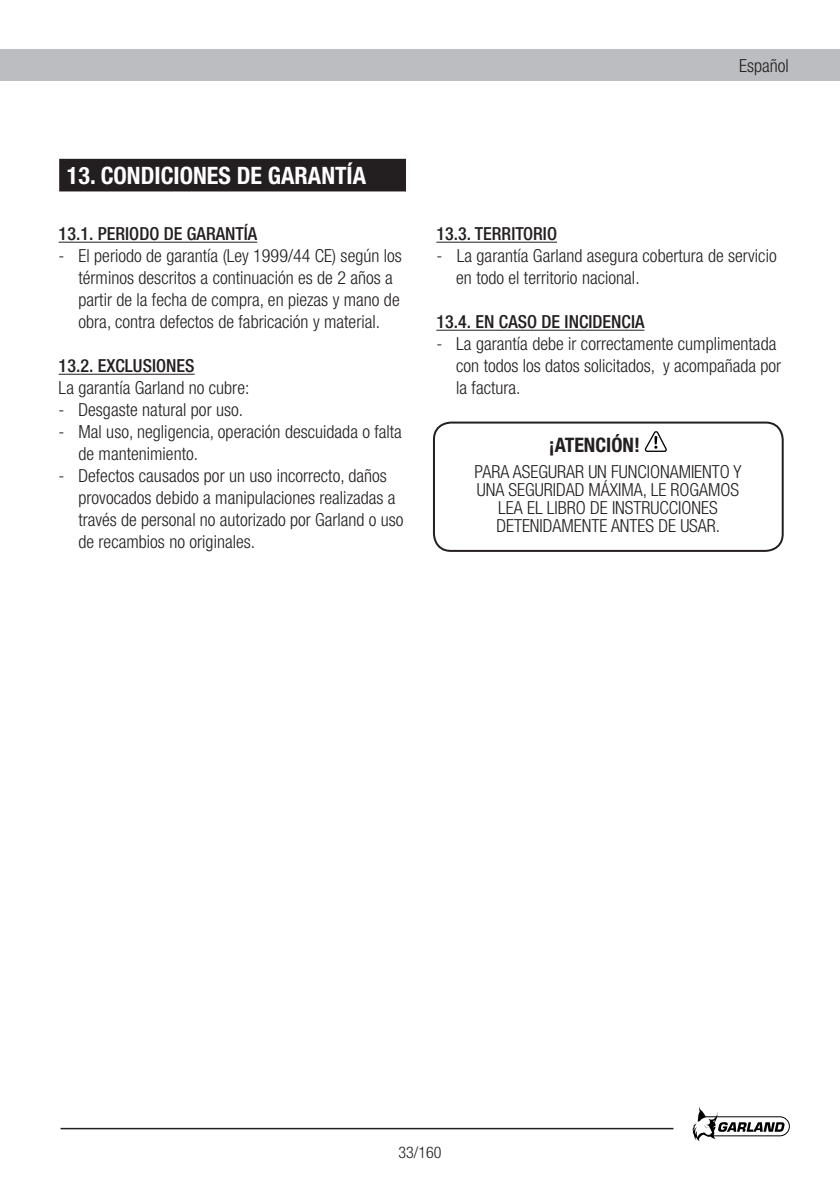
<style>
.page{position:relative;width:840px;height:1191px;background:#fff}
.page>*{position:absolute;margin:0;border:0;box-sizing:border-box;transform-origin:0 0}
.t1{font:700 condensed 24px "Helvetica Neue";color:#fff}
.t2{font:700 condensed 20px "Helvetica Neue";color:#231f20}
.t3{font:300 condensed 18px/22px "Helvetica Neue";color:#231f20}
.t4{font:500 condensed 18px "Helvetica Neue";color:#231f20}
.t5{font:300 condensed 16px "Helvetica Neue";color:#231f20}
</style>
<div class="page">
<div style="left:0;top:50px;width:839px;height:31px;background:#bcbdc0"></div>
<svg style="left:692px;top:1107px;width:97px;height:34px"></svg>
<hr style="left:60px;top:1127px;width:613px;height:2px;background:#231f20">
<hr style="left:59px;top:242px;width:198px;height:1px;background:#231f20">
<hr style="left:59px;top:374px;width:135px;height:1px;background:#231f20">
<hr style="left:436px;top:242px;width:120px;height:1px;background:#231f20">
<hr style="left:436px;top:330px;width:208px;height:1px;background:#231f20">
<div style="left:60px;top:160px;width:345px;height:30px;background:#231f20"></div>
<div style="left:59px;top:159px;width:347px;height:32px;border:2px solid #231f20"></div>
<svg style="left:644px;top:431px;width:23px;height:21px"></svg>
<div style="left:432px;top:421px;width:351px;height:131px;border:2px solid #231f20;border-radius:17px"></div>
<p class="t3" style="left:738px;top:55px;width:51px">Español</p>
<h1 class="t1" style="left:67px;top:161px;width:300px">13. CONDICIONES DE GARANTÍA</h1>
<p class="t4" style="left:59px;top:223px;width:200px">13.1. PERIODO DE GARANTÍA</p>
<p class="t3" style="left:78px;top:245px;width:325px;text-indent:-20px">- El periodo de garantía (Ley 1999/44 CE) según los términos descritos a continuación es de 2 años a partir de la fecha de compra, en piezas y mano de obra, contra defectos de fabricación y material.</p>
<p class="t4" style="left:59px;top:355px;width:137px">13.2. EXCLUSIONES</p>
<p class="t3" style="left:59px;top:377px;width:192px">La garantía Garland no cubre:</p>
<p class="t3" style="left:59px;top:399px;width:186px">- Desgaste natural por uso.</p>
<p class="t3" style="left:78px;top:421px;width:325px;text-indent:-20px">- Mal uso, negligencia, operación descuidada o falta de mantenimiento.</p>
<p class="t3" style="left:78px;top:465px;width:326px;text-indent:-20px">- Defectos causados por un uso incorrecto, daños provocados debido a manipulaciones realizadas a través de personal no autorizado por Garland o uso de recambios no originales.</p>
<p class="t4" style="left:436px;top:223px;width:122px">13.3. TERRITORIO</p>
<p class="t3" style="left:456px;top:245px;width:322px;text-indent:-20px">- La garantía Garland asegura cobertura de servicio en todo el territorio nacional.</p>
<p class="t4" style="left:436px;top:311px;width:209px">13.4. EN CASO DE INCIDENCIA</p>
<p class="t3" style="left:456px;top:333px;width:326px;text-indent:-20px">- La garantía debe ir correctamente cumplimentada con todos los datos solicitados, y acompañada por la factura.</p>
<p class="t2" style="left:548px;top:433px;width:93px">¡ATENCIÓN!</p>
<p class="t3" style="left:474px;top:462px;width:268px;line-height:18px;text-align:center">PARA ASEGURAR UN FUNCIONAMIENTO Y<br>UNA SEGURIDAD MÁXIMA, LE ROGAMOS<br>LEA EL LIBRO DE INSTRUCCIONES<br>DETENIDAMENTE ANTES DE USAR.</p>
<p class="t5" style="left:398px;top:1143px;width:45px">33/160</p>
</div>
